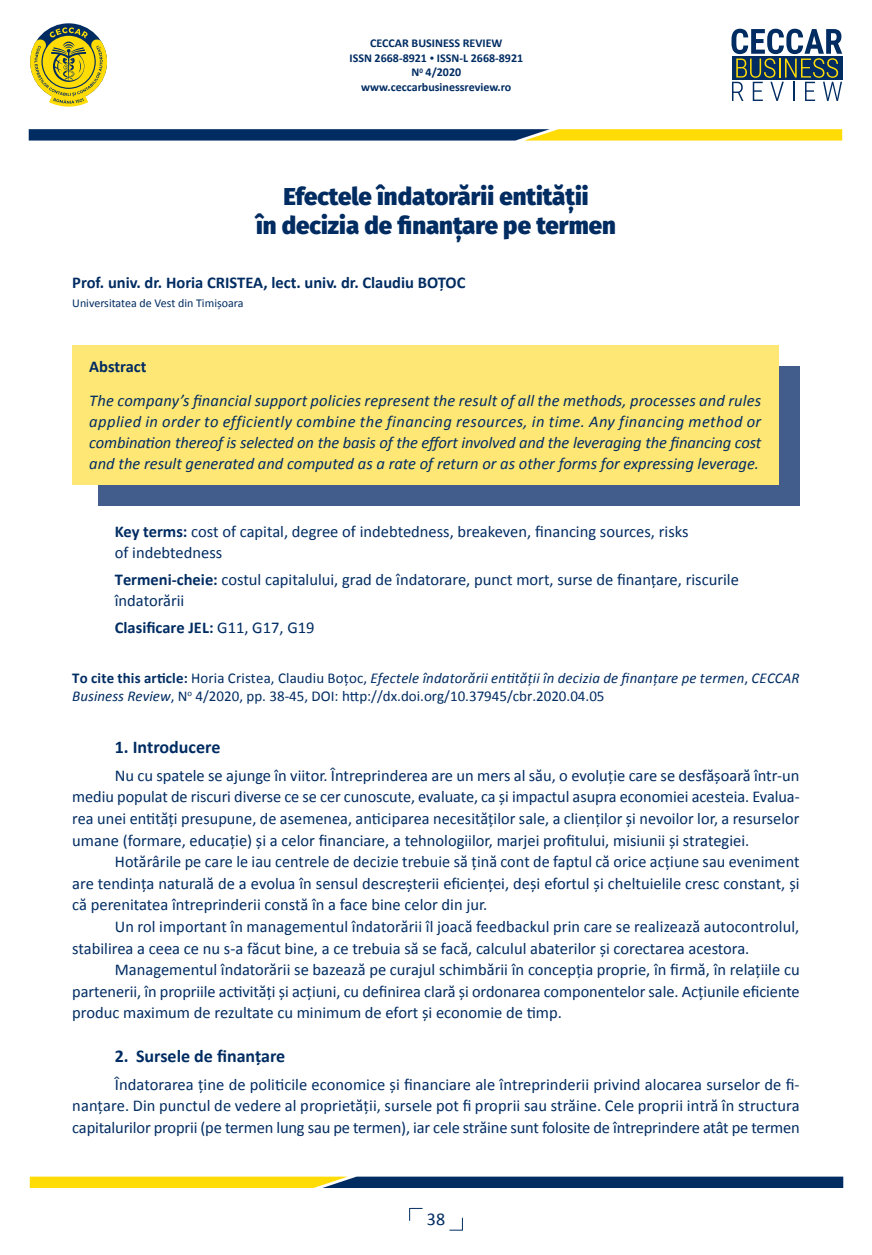
<style>
.page{position:relative;width:872px;height:1255px;background:#fff}
.page>*{position:absolute;margin:0;border:0;box-sizing:border-box;transform-origin:0 0}
.t1{font:900 24px/28.8px "Fira Sans";color:#002c62;text-align:center}
.t2{font:700 18px "Calibri";color:#002c62}
.t3{font:18px "Calibri";color:#002c62}
.t4{font:16.5px/21.6px "Calibri";color:#002c62;text-align:justify}
.t5{font:italic 16.5px/21px "Calibri";color:#002c62;text-align:justify}
.t6{font:700 16.5px "Calibri";color:#002c62}
.t7{font:15px/18px "Calibri";color:#002c62}
.t8{font:700 12px/14.4px "Calibri";color:#002c62;text-align:center}
.t9{font:12px "Calibri";color:#002c62}
.s1{font-size:9px}
.s2{font-weight:700}
.s3{font-weight:400}
.s4{font-style:italic}
</style>
<div class="page">
<svg style="left:409px;top:1207px;width:13px;height:13px"></svg>
<svg style="left:30px;top:27px;width:77px;height:80px"></svg>
<svg style="left:731px;top:29px;width:111px;height:72px"></svg>
<svg style="left:29px;top:129px;width:813px;height:11px;background:#637144"></svg>
<svg style="left:30px;top:1176px;width:813px;height:11px;background:#6a774c"></svg>
<svg style="left:449px;top:1217px;width:14px;height:13px"></svg>
<div style="left:98px;top:366px;width:701px;height:140px;background:#425c8b"></div>
<div style="left:72px;top:345px;width:706px;height:139px;background:#ffe775"></div>
<p class="t8" style="left:349px;top:36px;width:175px">CECCAR BUSINESS REVIEW<br>ISSN 2668-8921 <span class="s1">•</span> ISSN-L 2668-8921<br>N<sup>0</sup> 4/2020 www.ceccarbusinessreview.ro</p>
<h1 class="t1" style="left:256px;top:180px;width:361px">Efectele îndatorării entității<br>în decizia de finanțare pe termen</h1>
<p class="t6" style="left:72px;top:272px;width:395px">Prof. univ. dr. Horia CRISTEA, lect. univ. dr. Claudiu BOȚOC</p>
<p class="t9" style="left:72px;top:295px;width:173px">Universitatea de Vest din Timișoara</p>
<p class="t6" style="left:89px;top:357px;width:59px">Abstract</p>
<p class="t5" style="left:89px;top:389px;width:673px">The company’s financial support policies represent the result of all the methods, processes and rules applied in order to efficiently combine the financing resources, in time. Any financing method or combination thereof is selected on the basis of the effort involved and the leveraging the financing cost and the result generated and computed as a rate of return or as other forms for expressing leverage.</p>
<p class="t4" style="left:115px;top:520px;width:575px;line-height:21px"><span class="s2">Key terms:</span> cost of capital, degree of indebtedness, breakeven, financing sources, risks of indebtedness</p>
<p class="t4" style="left:115px;top:568px;width:625px;line-height:21px"><span class="s2">Termeni-cheie:</span> costul capitalului, grad de îndatorare, punct mort, surse de finanțare, riscurile îndatorării</p>
<p class="t6" style="left:115px;top:617px;width:201px">Clasificare JEL: <span class="s3">G11, G17, G19</span></p>
<p class="t7" style="left:72px;top:668px;width:729px"><span class="s2">To cite this article:</span> Horia Cristea, Claudiu Boțoc, <span class="s4">Efectele îndatorării entității în decizia de finanțare pe termen</span>, <span class="s4">CECCAR<br>Business Review</span>, N<sup>o</sup> 4/2020, pp. 38-45, DOI: http://dx.doi.org/10.37945/cbr.2020.04.05</p>
<p class="t2" style="left:115px;top:735px;width:107px">1. Introducere</p>
<p class="t4" style="left:72px;top:763px;width:728px;text-indent:43px">Nu cu spatele se ajunge în viitor. Întreprinderea are un mers al său, o evoluție care se desfășoară într-un mediu populat de riscuri diverse ce se cer cunoscute, evaluate, ca și impactul asupra economiei acesteia. Evalua&shy;rea unei entităţi presupune, de asemenea, anticiparea necesităților sale, a clienților și nevoilor lor, a resurselor umane (formare, educație) şi a celor financiare, a tehnologiilor, marjei profitului, misiunii şi strategiei.</p>
<p class="t4" style="left:72px;top:850px;width:729px;text-indent:43px">Hotărârile pe care le iau centrele de decizie trebuie să ţină cont de faptul că orice acțiune sau eveniment are tendința naturală de a evolua în sensul descreșterii eficienței, deşi efortul și cheltuielile cresc constant, și că perenitatea întreprinderii constă în a face bine celor din jur.</p>
<p class="t4" style="left:72px;top:914px;width:728px;text-indent:43px">Un rol important în managementul îndatorării îl joacă feedbackul prin care se realizează autocontrolul, stabilirea a ceea ce nu s-a făcut bine, a ce trebuia să se facă, calculul abaterilor şi corectarea acestora.</p>
<p class="t4" style="left:72px;top:958px;width:729px;text-indent:43px">Managementul îndatorării se bazează pe curajul schimbării în concepția proprie, în firmă, în relațiile cu partenerii, în propriile activități și acțiuni, cu definirea clară și ordonarea componentelor sale. Acțiunile eficiente produc maximum de rezultate cu minimum de efort și economie de timp.</p>
<p class="t2" style="left:115px;top:1044px;width:172px">2. Sursele de finanțare</p>
<p class="t4" style="left:72px;top:1072px;width:729px;text-indent:43px">Îndatorarea ține de politicile economice și financiare ale întreprinderii privind alocarea surselor de fi&shy;nanțare. Din punctul de vedere al proprietății, sursele pot fi proprii sau străine. Cele proprii intră în structura capitalurilor proprii (pe termen lung sau pe termen), iar cele străine sunt folosite de întreprindere atât pe termen</p>
<p class="t3" style="left:427px;top:1208px;width:20px">38</p>
</div>
